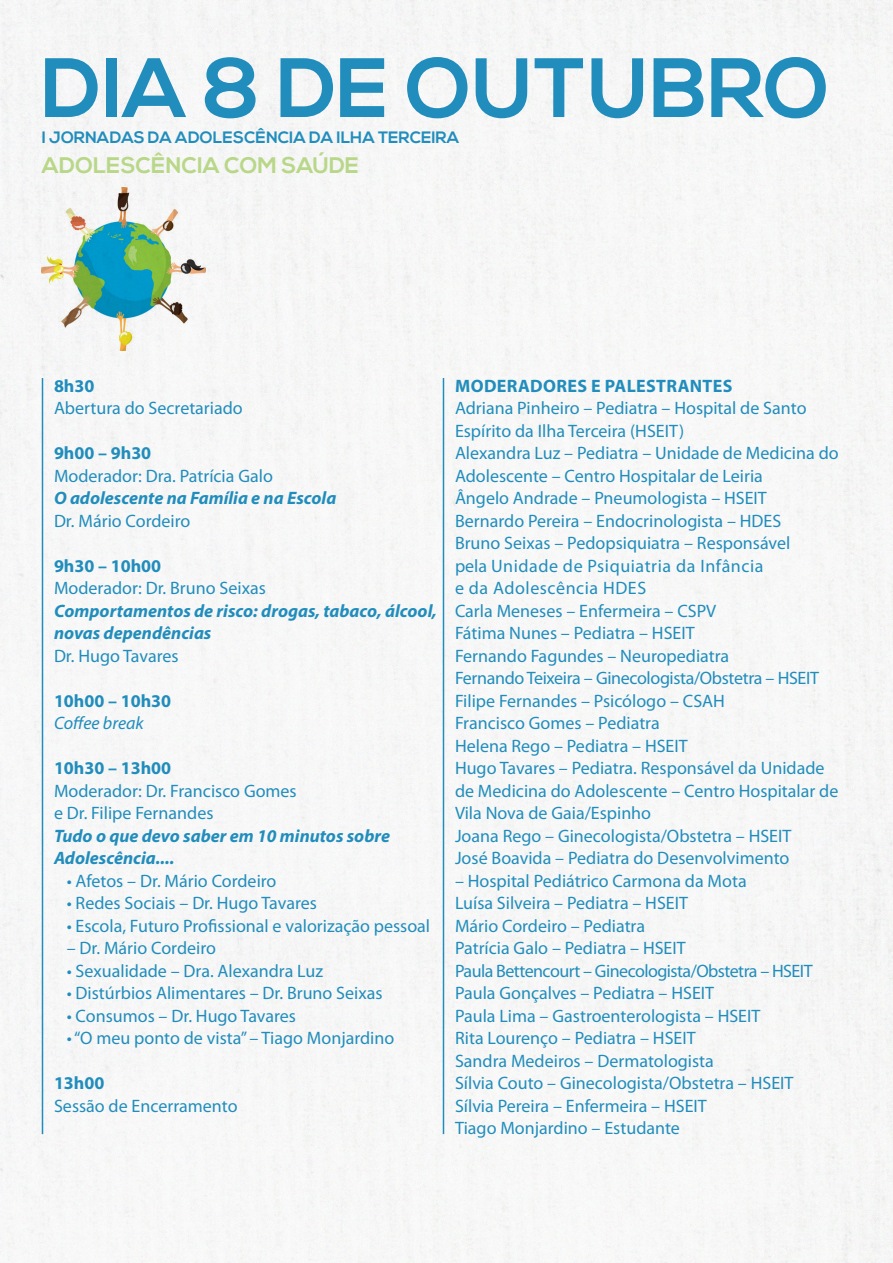
<style>
.page{position:relative;width:893px;height:1263px;background:#f6f7f7}
.page>*{position:absolute;margin:0;border:0;box-sizing:border-box;transform-origin:0 0}
.t1{font:700 84px "Nexa";color:#218dbc}
.t2{font:700 22.5px "Nexa";color:#b8d788}
.t3{font:18px/22.5px "Myriad Pro";color:#218dbc}
.t4{font:italic 700 18px/22.5px "Myriad Pro";color:#218dbc}
.t5{font:18px "Myriad Pro";letter-spacing:.03em;color:#218dbc}
.t6{font:700 18px "Myriad Pro";color:#218dbc}
.t7{font:18px "Myriad Pro";letter-spacing:-.02em;color:#218dbc}
.t8{font:18px "Myriad Pro";letter-spacing:-.03em;color:#218dbc}
.t9{font:700 18px "Myriad Pro";letter-spacing:.02em;color:#218dbc}
.t10{font:italic 18px "Myriad Pro";color:#218dbc}
.t11{font:700 16.5px "Nexa";color:#218dbc}
</style>
<div class="page">
<hr style="left:42px;top:378px;width:1px;height:756px;background:#218dbc">
<hr style="left:443px;top:378px;width:1px;height:756px;background:#218dbc">
<img style="left:42px;top:188px;width:164px;height:163px">
<p class="t1" style="left:42px;top:40px;width:789px">DIA 8 DE OUTUBRO</p>
<p class="t11" style="left:42px;top:127px;width:419px">I JORNADAS DA ADOLESCÊNCIA DA ILHA TERCEIRA</p>
<p class="t2" style="left:42px;top:152px;width:319px">ADOLESCÊNCIA COM SAÚDE</p>
<p class="t6" style="left:54px;top:374px;width:42px">8h30</p>
<p class="t3" style="left:54px;top:396px;width:190px">Abertura do Secretariado</p>
<p class="t6" style="left:54px;top:441px;width:99px">9h00 – 9h30</p>
<p class="t3" style="left:54px;top:464px;width:220px">Moderador: Dra. Patrícia Galo</p>
<p class="t4" style="left:54px;top:486px;width:284px">O adolescente na Família e na Escola</p>
<p class="t3" style="left:54px;top:509px;width:138px">Dr. Mário Cordeiro</p>
<p class="t6" style="left:54px;top:554px;width:109px">9h30 – 10h00</p>
<p class="t3" style="left:54px;top:576px;width:213px">Moderador: Dr. Bruno Seixas</p>
<p class="t4" style="left:54px;top:599px;width:384px">Comportamentos de risco: drogas, tabaco, álcool, novas dependências</p>
<p class="t3" style="left:54px;top:644px;width:126px">Dr. Hugo Tavares</p>
<p class="t6" style="left:54px;top:689px;width:119px">10h00 – 10h30</p>
<p class="t10" style="left:54px;top:712px;width:91px">Coffee break</p>
<p class="t6" style="left:54px;top:756px;width:119px">10h30 – 13h00</p>
<p class="t3" style="left:54px;top:779px;width:244px">Moderador: Dr. Francisco Gomes</p>
<p class="t3" style="left:54px;top:801px;width:161px">e Dr. Filipe Fernandes</p>
<p class="t4" style="left:54px;top:824px;width:338px">Tudo o que devo saber em 10 minutos sobre<br>Adolescência....</p>
<p class="t3" style="left:67px;top:869px;width:211px">• Afetos – Dr. Mário Cordeiro</p>
<p class="t3" style="left:67px;top:891px;width:252px">• Redes Sociais – Dr. Hugo Tavares</p>
<p class="t3" style="left:67px;top:914px;width:365px">• Escola, Futuro Profissional e valorização pessoal</p>
<p class="t3" style="left:67px;top:936px;width:151px">– Dr. Mário Cordeiro</p>
<p class="t3" style="left:67px;top:959px;width:258px">• Sexualidade – Dra. Alexandra Luz</p>
<p class="t3" style="left:67px;top:981px;width:317px">• Distúrbios Alimentares – Dr. Bruno Seixas</p>
<p class="t3" style="left:67px;top:1004px;width:231px">• Consumos – Dr. Hugo Tavares</p>
<p class="t3" style="left:67px;top:1026px;width:329px">• “O meu ponto de vista” – Tiago Monjardino</p>
<p class="t6" style="left:54px;top:1071px;width:52px">13h00</p>
<p class="t3" style="left:54px;top:1094px;width:185px">Sessão de Encerramento</p>
<p class="t9" style="left:455px;top:374px;width:279px">MODERADORES E PALESTRANTES</p>
<p class="t3" style="left:455px;top:396px;width:353px">Adriana Pinheiro – Pediatra – Hospital de Santo<br>Espírito da Ilha Terceira (HSEIT)</p>
<p class="t3" style="left:455px;top:441px;width:385px">Alexandra Luz – Pediatra – Unidade de Medicina do<br>Adolescente – Centro Hospitalar de Leiria</p>
<p class="t3" style="left:455px;top:486px;width:313px">Ângelo Andrade – Pneumologista – HSEIT</p>
<p class="t3" style="left:455px;top:509px;width:328px">Bernardo Pereira – Endocrinologista – HDES</p>
<p class="t3" style="left:455px;top:531px;width:337px">Bruno Seixas – Pedopsiquiatra – Responsável</p>
<p class="t5" style="left:455px;top:554px;width:310px">pela Unidade de Psiquiatria da Infância</p>
<p class="t5" style="left:455px;top:577px;width:193px">e da Adolescência HDES</p>
<p class="t3" style="left:455px;top:599px;width:263px">Carla Meneses – Enfermeira – CSPV</p>
<p class="t3" style="left:455px;top:621px;width:241px">Fátima Nunes – Pediatra – HSEIT</p>
<p class="t3" style="left:455px;top:644px;width:276px">Fernando Fagundes – Neuropediatra</p>
<p class="t7" style="left:455px;top:667px;width:365px">Fernando Teixeira – Ginecologista/Obstetra – HSEIT</p>
<p class="t3" style="left:455px;top:689px;width:271px">Filipe Fernandes – Psicólogo – CSAH</p>
<p class="t3" style="left:455px;top:711px;width:206px">Francisco Gomes – Pediatra</p>
<p class="t3" style="left:455px;top:734px;width:234px">Helena Rego – Pediatra – HSEIT</p>
<p class="t3" style="left:455px;top:756px;width:385px">Hugo Tavares – Pediatra. Responsável da Unidade de Medicina do Adolescente – Centro Hospitalar de<br>Vila Nova de Gaia/Espinho</p>
<p class="t3" style="left:455px;top:824px;width:338px">Joana Rego – Ginecologista/Obstetra – HSEIT</p>
<p class="t3" style="left:455px;top:846px;width:336px">José Boavida – Pediatra do Desenvolvimento</p>
<p class="t3" style="left:455px;top:869px;width:293px">– Hospital Pediátrico Carmona da Mota</p>
<p class="t3" style="left:455px;top:891px;width:235px">Luísa Silveira – Pediatra – HSEIT</p>
<p class="t3" style="left:455px;top:914px;width:192px">Mário Cordeiro – Pediatra</p>
<p class="t3" style="left:455px;top:936px;width:232px">Patrícia Galo – Pediatra – HSEIT</p>
<p class="t8" style="left:455px;top:959px;width:359px">Paula Bettencourt – Ginecologista/Obstetra – HSEIT</p>
<p class="t3" style="left:455px;top:981px;width:261px">Paula Gonçalves – Pediatra – HSEIT</p>
<p class="t3" style="left:455px;top:1004px;width:307px">Paula Lima – Gastroenterologista – HSEIT</p>
<p class="t3" style="left:455px;top:1026px;width:242px">Rita Lourenço – Pediatra – HSEIT</p>
<p class="t3" style="left:455px;top:1049px;width:260px">Sandra Medeiros – Dermatologista</p>
<p class="t3" style="left:455px;top:1071px;width:340px">Sílvia Couto – Ginecologista/Obstetra – HSEIT</p>
<p class="t3" style="left:455px;top:1094px;width:253px">Sílvia Pereira – Enfermeira – HSEIT</p>
<p class="t3" style="left:455px;top:1116px;width:226px">Tiago Monjardino – Estudante</p>
</div>
